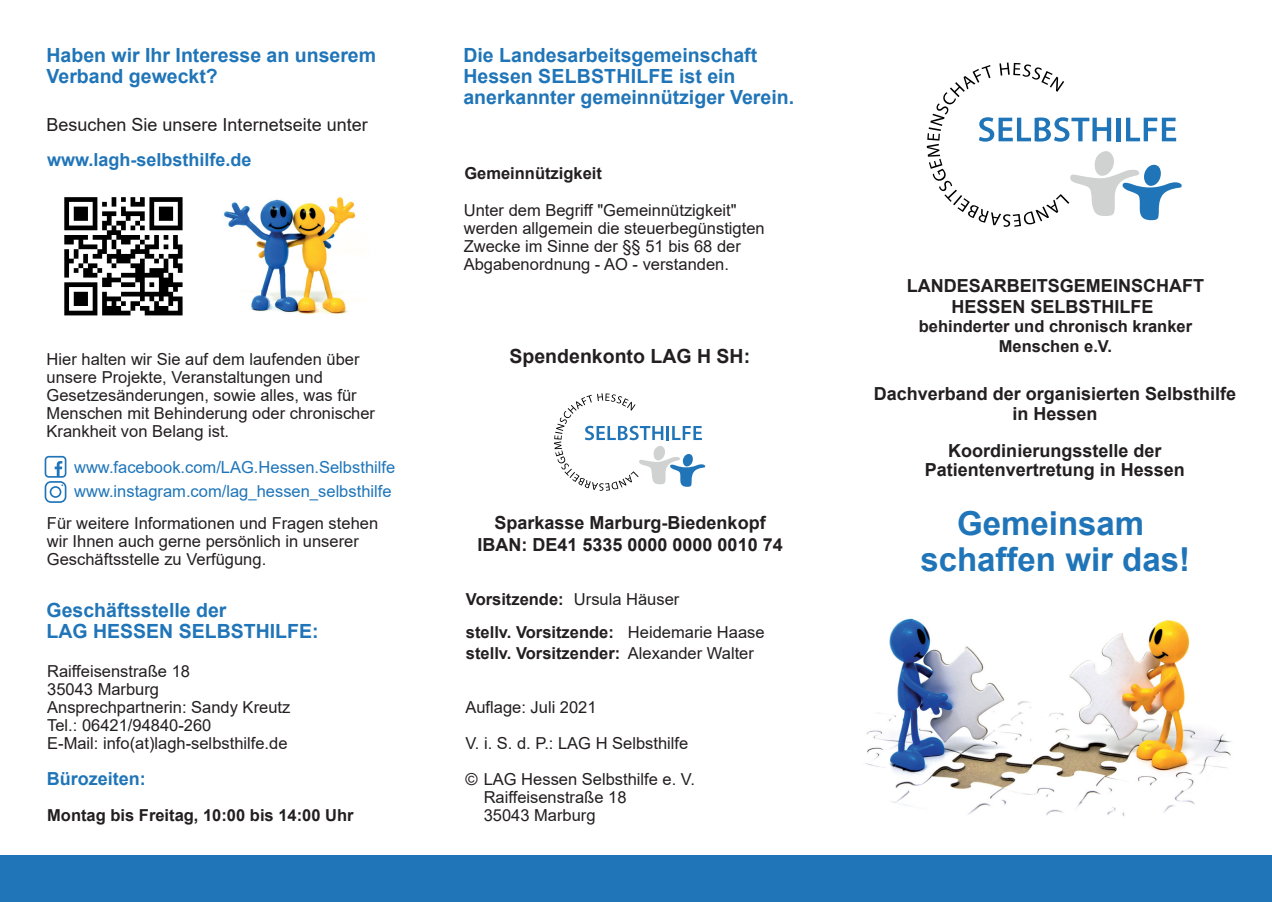
<style>
.page{position:relative;width:1272px;height:902px;background:#fff}
.page>*{position:absolute;margin:0;border:0;box-sizing:border-box;transform-origin:0 0}
.t1{font:700 33px/36px "Arial";color:#2075b8;text-align:center}
.t2{font:700 19.5px/21px "Arial";color:#2075b8}
.t3{font:700 19.5px "Arial";color:#231f20}
.t4{font:700 18px/21px "Arial";color:#231f20;text-align:center}
.t5{font:18px "Arial";color:#231f20}
.t6{font:700 18px "Arial";color:#2075b8}
.t7{font:16.5px/18px "Arial";color:#231f20}
.t8{font:700 16.5px/19.5px "Arial";color:#231f20;text-align:center}
.t9{font:16.5px/24px "Arial";color:#1e75b9}
.s1{font-weight:400}
</style>
<div class="page">
<svg style="left:926px;top:62px;width:255px;height:165px"></svg>
<svg style="left:554px;top:393px;width:151px;height:97px"></svg>
<div style="left:0;top:855px;width:1271px;height:46px;background:#2075b8"></div>
<svg style="left:64px;top:197px;width:118px;height:118px"></svg>
<img style="left:864px;top:618px;width:368px;height:198px">
<img style="left:224px;top:197px;width:131px;height:117px">
<svg style="left:45px;top:456px;width:21px;height:47px"></svg>
<p class="t2" style="left:47px;top:45px;width:331px">Haben wir Ihr Interesse an unserem<br>Verband geweckt?</p>
<p class="t5" style="left:46px;top:112px;width:323px">Besuchen Sie unsere Internetseite unter</p>
<p class="t6" style="left:47px;top:147px;width:206px">www.lagh-selbsthilfe.de</p>
<p class="t7" style="left:47px;top:350px;width:330px">Hier halten wir Sie auf dem laufenden über unsere Projekte, Veranstaltungen und Gesetzesänderungen, sowie alles, was für Menschen mit Behinderung oder chronischer Krankheit von Belang ist.</p>
<p class="t9" style="left:74px;top:455px;width:322px">www.facebook.com/LAG.Hessen.Selbsthilfe www.instagram.com/lag_hessen_selbsthilfe</p>
<p class="t7" style="left:47px;top:514px;width:333px">Für weitere Informationen und Fragen stehen wir Ihnen auch gerne persönlich in unserer<br>Geschäftsstelle zu Verfügung.</p>
<p class="t2" style="left:47px;top:599px;width:273px">Geschäftsstelle der<br>LAG HESSEN SELBSTHILFE:</p>
<p class="t7" style="left:47px;top:661px;width:245px">Raiffeisenstraße 18<br>35043 Marburg<br>Ansprechpartnerin: Sandy Kreutz<br>Tel.: 06421/94840-260<br>E-Mail: info(at)lagh-selbsthilfe.de</p>
<p class="t6" style="left:47px;top:765px;width:100px">Bürozeiten:</p>
<p class="t8" style="left:47px;top:805px;width:308px">Montag bis Freitag, 10:00 bis 14:00 Uhr</p>
<p class="t2" style="left:463px;top:45px;width:332px">Die Landesarbeitsgemeinschaft<br>Hessen SELBSTHILFE ist ein anerkannter gemeinnütziger Verein.</p>
<p class="t8" style="left:464px;top:164px;width:139px">Gemeinnützigkeit</p>
<p class="t7" style="left:464px;top:201px;width:302px">Unter dem Begriff "Gemeinnützigkeit" werden allgemein die steuerbegünstigten Zwecke im Sinne der §§ 51 bis 68 der Abgabenordnung - AO - verstanden.</p>
<p class="t3" style="left:509px;top:342px;width:242px">Spendenkonto LAG H SH:</p>
<p class="t4" style="left:477px;top:513px;width:307px">Sparkasse Marburg-Biedenkopf<br>IBAN: DE41 5335 0000 0000 0010 74</p>
<p class="t8" style="left:466px;top:582px;width:300px;line-height:33px;text-align:left">Vorsitzende: <span class="s1">Ursula Häuser<br></span>stellv. Vorsitzende: <span class="s1">Heidemarie Haase</span></p>
<p class="t8" style="left:466px;top:643px;width:289px">stellv. Vorsitzender: <span class="s1">Alexander Walter</span></p>
<p class="t7" style="left:465px;top:688px;width:231px;line-height:36px">Auflage: Juli 2021<br>V. i. S. d. P.: LAG H Selbsthilfe © LAG Hessen Selbsthilfe e. V.</p>
<p class="t7" style="left:483px;top:787px;width:144px">Raiffeisenstraße 18<br>35043 Marburg</p>
<p class="t4" style="left:906px;top:275px;width:298px">LANDESARBEITSGEMEINSCHAFT<br>HESSEN SELBSTHILFE</p>
<p class="t8" style="left:918px;top:317px;width:275px">behinderter und chronisch kranker<br>Menschen e.V.</p>
<p class="t4" style="left:873px;top:384px;width:364px;line-height:19.5px">Dachverband der organisierten Selbsthilfe in Hessen</p>
<p class="t4" style="left:924px;top:440px;width:262px;line-height:19.5px">Koordinierungsstelle der<br>Patientenvertretung in Hessen</p>
<h1 class="t1" style="left:920px;top:505px;width:271px">Gemeinsam schaffen wir das!</h1>
</div>
